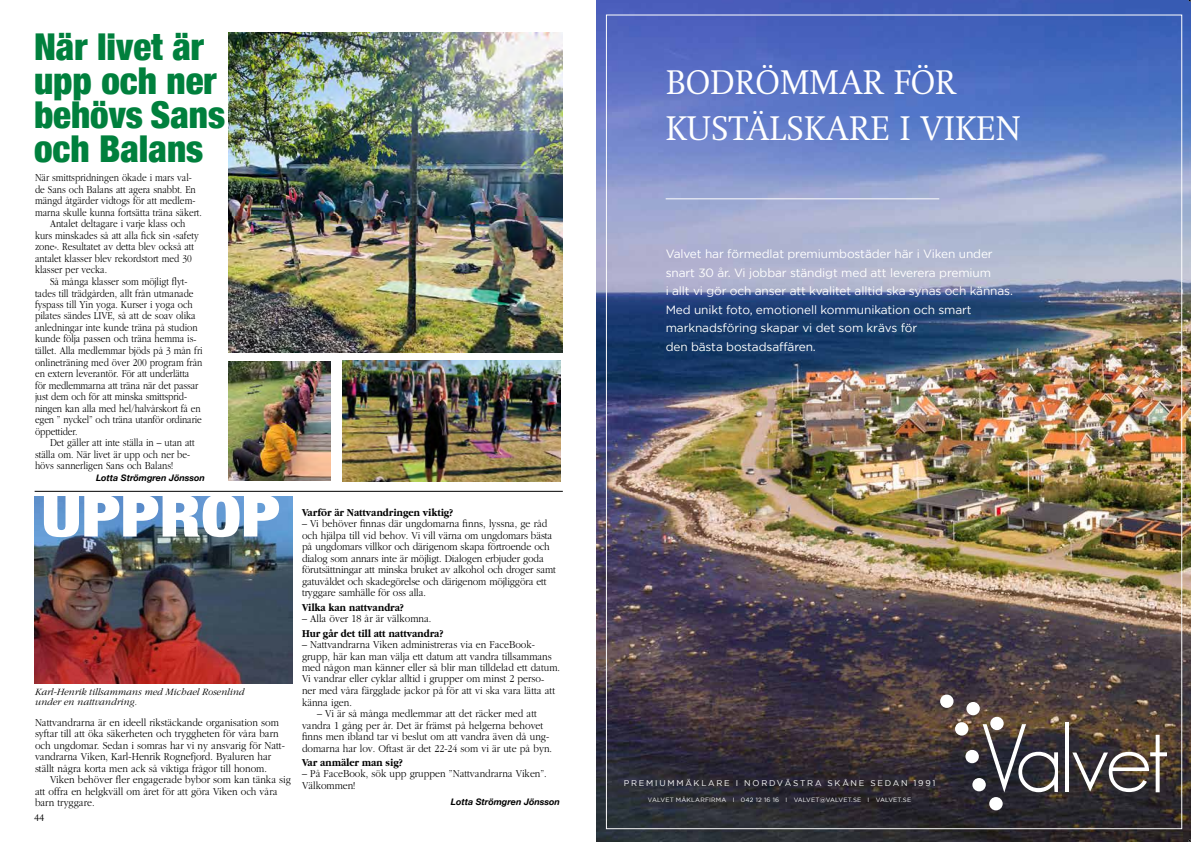
<style>
.page{position:relative;width:1191px;height:842px;background:#fff}
.page>*{position:absolute;margin:0;border:0;box-sizing:border-box;transform-origin:0 0}
.t1{font:900 condensed 57.9px "Helvetica Neue";color:#fff;scale:1.25 1}
.t2{font:900 condensed 37px/34px "Helvetica Neue";color:#00803d}
.t3{font:300 34.8px/45.8px "Swift LT Std";color:#fff}
.t4{font:11.9px/18.6px "Gotham";letter-spacing:-.01em;color:#fff}
.t5{font:300 11px/11.5px "Garamond";color:#000;scale:.9 1}
.t6{font:300 11px "Garamond";color:#000;scale:.85 1}
.t7{font:700 11px "Garamond";color:#000;scale:.9 1}
.t8{font:italic 300 10px/10px "Garamond";color:#000}
.t9{font:10px "Adobe Caslon Pro";color:#000}
.t10{font:italic 700 9px "Helvetica Neue";color:#000}
.t11{font:8.3px "Gotham";letter-spacing:.21em;color:#fff}
.t12{font:6.2px "Gotham";letter-spacing:.03em;color:#fff}
.s1{font-family:"Avenir LT Std";font-weight:300}
</style>
<div class="page">
<hr style="left:35px;top:491px;width:528px;height:1px;background:#000">
<img style="left:34px;top:496px;width:258px;height:188px">
<img style="left:342px;top:360px;width:218px;height:121px">
<img style="left:228px;top:361px;width:103px;height:119px">
<img style="left:228px;top:33px;width:334px;height:319px">
<img style="left:597px;top:0;width:594px;height:842px">
<svg style="left:982px;top:724px;width:76px;height:68px"></svg>
<hr style="left:1065px;top:722px;width:4px;height:70px;background:#fff">
<svg style="left:1072px;top:735px;width:94px;height:57px"></svg>
<div style="left:989px;top:797px;width:13px;height:13px;background:#fff;border-radius:50%"></div>
<div style="left:990px;top:717px;width:13px;height:13px;background:#fff;border-radius:50%"></div>
<div style="left:966px;top:702px;width:13px;height:13px;background:#fff;border-radius:50%"></div>
<div style="left:940px;top:694px;width:13px;height:14px;background:#fff;border-radius:50%"></div>
<div style="left:955px;top:722px;width:13px;height:13px;background:#fff;border-radius:50%"></div>
<div style="left:965px;top:750px;width:13px;height:13px;background:#fff;border-radius:50%"></div>
<div style="left:972px;top:778px;width:13px;height:13px;background:#fff;border-radius:50%"></div>
<hr style="left:665px;top:199px;width:274px;height:1px;background:#fff">
<h2 class="t2" style="left:34px;top:28px;width:193px">När livet är upp och ner behövs Sans och Balans</h2>
<p class="t6" style="left:35px;top:172px;width:186px">När smittspridningen ökade i mars val-</p>
<p class="t6" style="left:35px;top:184px;width:191px">de Sans och Balans att agera snabbt. En</p>
<p class="t6" style="left:35px;top:195px;width:190px">mängd åtgärder vidtogs för att medlem-</p>
<p class="t6" style="left:35px;top:207px;width:198px">marna skulle kunna fortsätta träna säkert.</p>
<p class="t6" style="left:50px;top:218px;width:161px">Antalet deltagare i varje klass och</p>
<p class="t6" style="left:35px;top:230px;width:194px">kurs minskades så att alla fick sin «safety</p>
<p class="t6" style="left:35px;top:241px;width:189px">zone». Resultatet av detta blev också att</p>
<p class="t6" style="left:35px;top:253px;width:186px">antalet klasser blev rekordstort med 30</p>
<p class="t6" style="left:35px;top:264px;width:86px">klasser per vecka.</p>
<p class="t6" style="left:50px;top:276px;width:163px">Så många klasser som möjligt flyt-</p>
<p class="t6" style="left:35px;top:287px;width:188px">tades till trädgården, allt från utmanade</p>
<p class="t6" style="left:35px;top:299px;width:187px">fyspass till Yin yoga. Kurser i yoga och</p>
<p class="t6" style="left:35px;top:310px;width:190px">pilates sändes LIVE, så att de soav olika</p>
<p class="t6" style="left:35px;top:322px;width:193px">anledningar inte kunde träna på studion</p>
<p class="t6" style="left:35px;top:333px;width:191px">kunde följa passen och träna hemma is-</p>
<p class="t6" style="left:35px;top:345px;width:199px">tället. Alla medlemmar bjöds på 3 mån fri</p>
<p class="t6" style="left:35px;top:356px;width:198px">onlineträning med över 200 program från</p>
<p class="t6" style="left:35px;top:368px;width:183px">en extern leverantör. För att underlätta</p>
<p class="t6" style="left:35px;top:379px;width:194px">för medlemmarna att träna när det passar</p>
<p class="t6" style="left:35px;top:391px;width:180px">just dem och för att minska smittsprid-</p>
<p class="t6" style="left:35px;top:402px;width:196px">ningen kan alla med hel/halvårskort få en</p>
<p class="t6" style="left:35px;top:414px;width:198px">egen ” nyckel” och träna utanför ordinarie</p>
<p class="t6" style="left:35px;top:425px;width:52px">öppettider.</p>
<p class="t6" style="left:50px;top:437px;width:172px">Det gäller att inte ställa in – utan att</p>
<p class="t6" style="left:35px;top:448px;width:184px">ställa om. När livet är upp och ner be-</p>
<p class="t6" style="left:35px;top:460px;width:164px">hövs sannerligen Sans och Balans!</p>
<p class="t10" style="left:96px;top:471px;width:111px">Lotta Strömgren Jönsson</p>
<h1 class="t1" style="left:41px;top:468px;width:193px">UPPROP</h1>
<p class="t8" style="left:35px;top:687px;width:211px">Karl-Henrik tillsammans med Michael Rosenlind under en nattvandring.</p>
<p class="t5" style="left:35px;top:717px;width:279px">Nattvandrarna är en ideell rikstäckande organisation som syftar till att öka säkerheten och tryggheten för våra barn och ungdomar. Sedan i somras har vi ny ansvarig för Natt&shy;vandrarna Viken, Karl-Henrik Rognefjord. Byaluren har ställt några korta men ack så viktiga frågor till honom.</p>
<p class="t5" style="left:35px;top:774px;width:286px;text-indent:15px">Viken behöver fler engagerade bybor som kan tänka sig att offra en helgkväll om året för att göra Viken och våra barn tryggare.</p>
<p class="t9" style="left:34px;top:812px;width:11px">44</p>
<p class="t7" style="left:302px;top:507px;width:170px">Varför är Nattvandringen viktig?</p>
<p class="t5" style="left:302px;top:518px;width:283px">– Vi behöver finnas där ungdomarna finns, lyssna, ge råd och hjälpa till vid behov. Vi vill värna om ungdomars bästa på ungdomars villkor och därigenom skapa förtroende och dialog som annars inte är möjligt. Dialogen erbjuder goda förutsättningar att minska bruket av alkohol och droger samt gatuvåldet och skadegörelse och därigenom möjliggöra ett tryggare samhälle för oss alla.</p>
<p class="t7" style="left:302px;top:601px;width:115px">Vilka kan nattvandra?</p>
<p class="t5" style="left:302px;top:613px;width:145px">– Alla över 18 år är välkomna.</p>
<p class="t7" style="left:302px;top:627px;width:159px">Hur går det till att nattvandra?</p>
<p class="t5" style="left:302px;top:639px;width:288px">– Nattvandrarna Viken administreras via en FaceBook&shy;grupp, här kan man välja ett datum att vandra tillsammans med någon man känner eller så blir man tilldelad ett datum.<br>Vi vandrar eller cyklar alltid i grupper om minst 2 perso&shy;ner med våra färgglade jackor på för att vi ska vara lätta att känna igen.</p>
<p class="t5" style="left:302px;top:708px;width:279px;text-indent:15px">– Vi är så många medlemmar att det räcker med att vandra 1 gång per år. Det är främst på helgerna behovet finns men ibland tar vi beslut om att vandra även då ung&shy;domarna har lov. Oftast är det 22-24 som vi är ute på byn.</p>
<p class="t7" style="left:302px;top:757px;width:114px">Var anmäler man sig?</p>
<p class="t5" style="left:302px;top:768px;width:273px">– På FaceBook, sök upp gruppen ”Nattvandrarna Viken”.<br>Välkommen!</p>
<p class="t10" style="left:451px;top:795px;width:111px">Lotta Strömgren Jönsson</p>
<h3 class="t3" style="left:665px;top:60px;width:356px">BODRÖMMAR FÖR<br>KUSTÄLSKARE I VIKEN</h3>
<p class="t4" style="left:665px;top:244px;width:349px">Valvet har förmedlat premiumbostäder här i Viken under snart 30 år. Vi jobbar ständigt med att leverera premium<br>i allt vi gör och anser att kvalitet alltid ska synas och kännas.<br>Med unikt foto, emotionell kommunikation och smart marknadsföring skapar vi det som krävs för<br>den bästa bostadsaffären.</p>
<p class="t11" style="left:624px;top:778px;width:313px">PREMIUMMÄKLARE I NORDVÄSTRA SKÅNE SEDAN 1991</p>
<p class="t12" style="left:648px;top:797px;width:264px"><span class="s1">V</span>ALVET MÄKLARFIRMA I 042 12 16 16 I VALVET@VALVET.SE I VALVET.SE</p>
</div>
